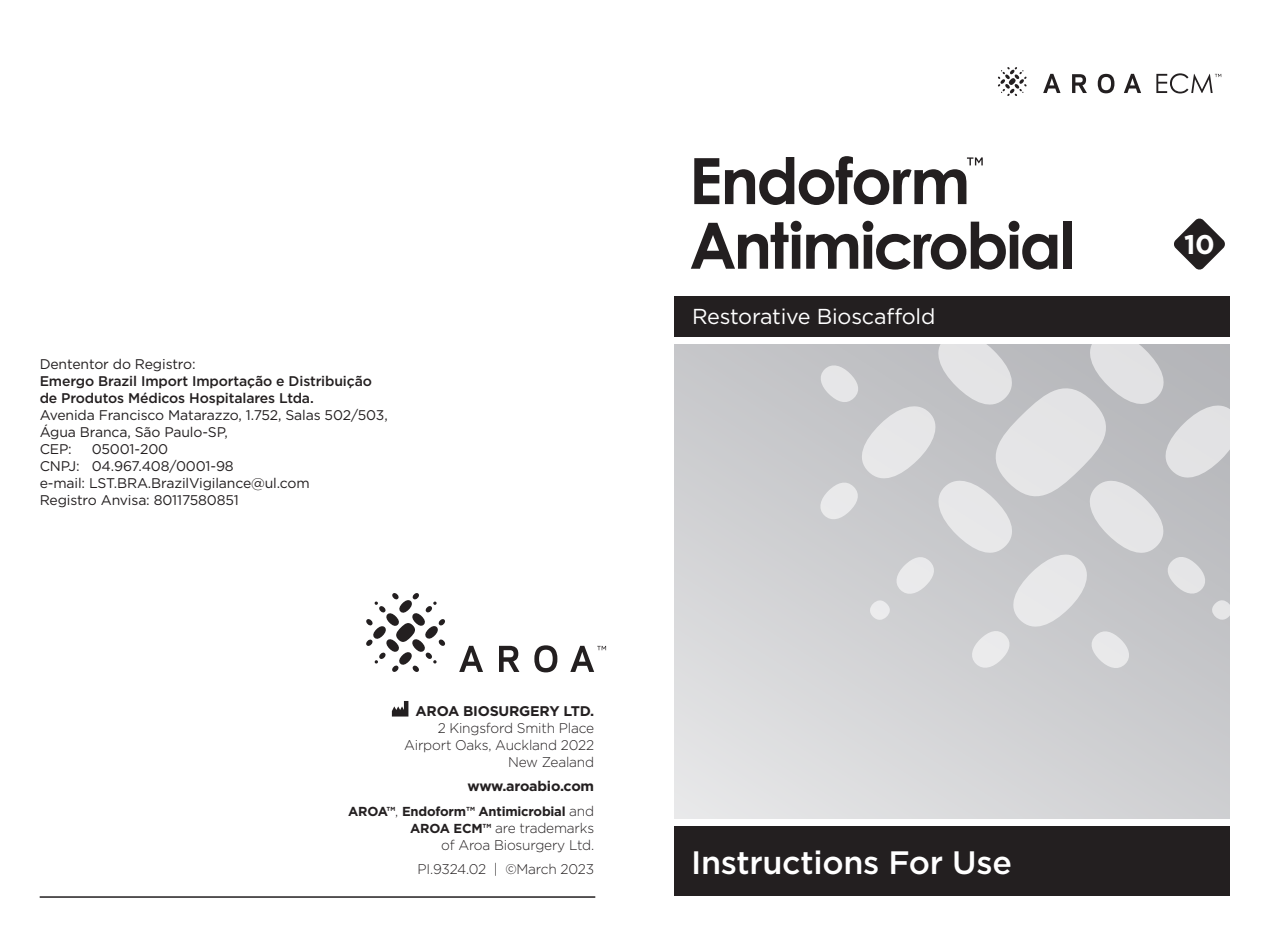
<style>
.page{position:relative;width:1270px;height:936px;background:#fff}
.page>*{position:absolute;margin:0;border:0;box-sizing:border-box;transform-origin:0 0}
.IFU_text_-_Medium{font:500 32.4px "Gotham";letter-spacing:-.01em;color:#fff}
.Bullet_-_last_one{font:700 27px "Gotham";color:#fff}
.Product_Descriptor{font:21.6px "Gotham";letter-spacing:-.01em;color:#fff}
.EC_Rep___Importer_De{font:14px/17px "Gotham";letter-spacing:-.01em;color:#231f20}
.Contact_details_form{font:300 14px/17px "Gotham";letter-spacing:-.015em;color:#231f20;text-align:right}
.Contact_details_form-2{font:700 14px "Gotham";letter-spacing:-.015em;color:#231f20}
.Contact_details_form-3{font:700 13px "Gotham";letter-spacing:-.015em;color:#231f20}
.s1{font-weight:500}
.s2{font-weight:700}
.s3{font-weight:300;font-size:14px}
.s4{font-weight:700;font-size:13px}
</style>
<div class="page">
<div style="left:675px;top:344px;width:555px;height:474px;background:linear-gradient(to bottom,#c6c6c9,#dbdcde)"></div>
<svg style="left:818px;top:344px;width:412px;height:326px;background:#cdcdd0"></svg>
<div style="left:675px;top:296px;width:555px;height:41px;background:#231f20"></div>
<div style="left:675px;top:826px;width:555px;height:70px;background:#231f20"></div>
<hr style="left:40px;top:896px;width:555px;height:1px;background:#231f20">
<svg style="left:392px;top:701px;width:16px;height:15px"></svg>
<svg style="left:998px;top:67px;width:29px;height:29px"></svg>
<svg style="left:1043px;top:74px;width:17px;height:19px"></svg>
<svg style="left:1072px;top:74px;width:15px;height:19px"></svg>
<svg style="left:1098px;top:74px;width:16px;height:19px"></svg>
<svg style="left:1124px;top:74px;width:17px;height:19px"></svg>
<svg style="left:1156px;top:73px;width:65px;height:20px"></svg>
<svg style="left:366px;top:593px;width:80px;height:79px"></svg>
<svg style="left:459px;top:645px;width:24px;height:27px"></svg>
<svg style="left:499px;top:645px;width:20px;height:27px"></svg>
<svg style="left:534px;top:645px;width:23px;height:27px"></svg>
<svg style="left:570px;top:645px;width:36px;height:27px"></svg>
<svg style="left:691px;top:221px;width:366px;height:48px"></svg>
<div style="left:1063px;top:222px;width:9px;height:47px;background:#231f20"></div>
<svg style="left:694px;top:158px;width:25px;height:46px"></svg>
<svg style="left:725px;top:156px;width:258px;height:49px"></svg>
<svg style="left:1174px;top:218px;width:51px;height:52px"></svg>
<p class="EC_Rep___Importer_De" style="left:40px;top:355px;width:350px">Dententor do Registro:<br><span class="s1">Emergo Brazil Import Importação e Distribuição de Produtos Médicos Hospitalares Ltda.<br></span>Avenida Francisco Matarazzo, 1.752, Salas 502/503,<br>Água Branca, São Paulo-SP,<br>CEP:</p>
<p class="EC_Rep___Importer_De" style="left:92px;top:440px;width:78px">05001-200</p>
<p class="EC_Rep___Importer_De" style="left:40px;top:457px;width:196px">CNPJ: 04.967.408/0001-98</p>
<p class="EC_Rep___Importer_De" style="left:40px;top:474px;width:271px">e-mail: LST.BRA.BrazilVigilance@ul.com</p>
<p class="EC_Rep___Importer_De" style="left:40px;top:491px;width:201px">Registro Anvisa: 80117580851</p>
<p class="Contact_details_form" style="left:404px;top:702px;width:192px"><span class="s2">AROA BIOSURGERY LTD.<br></span>2 Kingsford Smith Place<br>Airport Oaks, Auckland 2022<br>New Zealand</p>
<p class="Contact_details_form-2" style="left:467px;top:777px;width:128px">www.aroabio.com</p>
<p class="Contact_details_form-3" style="left:348px;top:802px;width:248px">AROA™<span class="s3">,</span> Endoform™ Antimicrobial <span class="s3">and</span></p>
<p class="Contact_details_form" style="left:410px;top:818px;width:185px"><span class="s4">AROA ECM™</span> are trademarks of Aroa Biosurgery Ltd.</p>
<p class="Contact_details_form" style="left:418px;top:859px;width:178px">PI.9324.02 | ©March 2023</p>
<p class="Product_Descriptor" style="left:692px;top:302px;width:245px">Restorative Bioscaffold</p>
<p class="IFU_text_-_Medium" style="left:691px;top:841px;width:322px">Instructions For Use</p>
<p class="Bullet_-_last_one" style="left:1184px;top:227px;width:32px">10</p>
</div>
